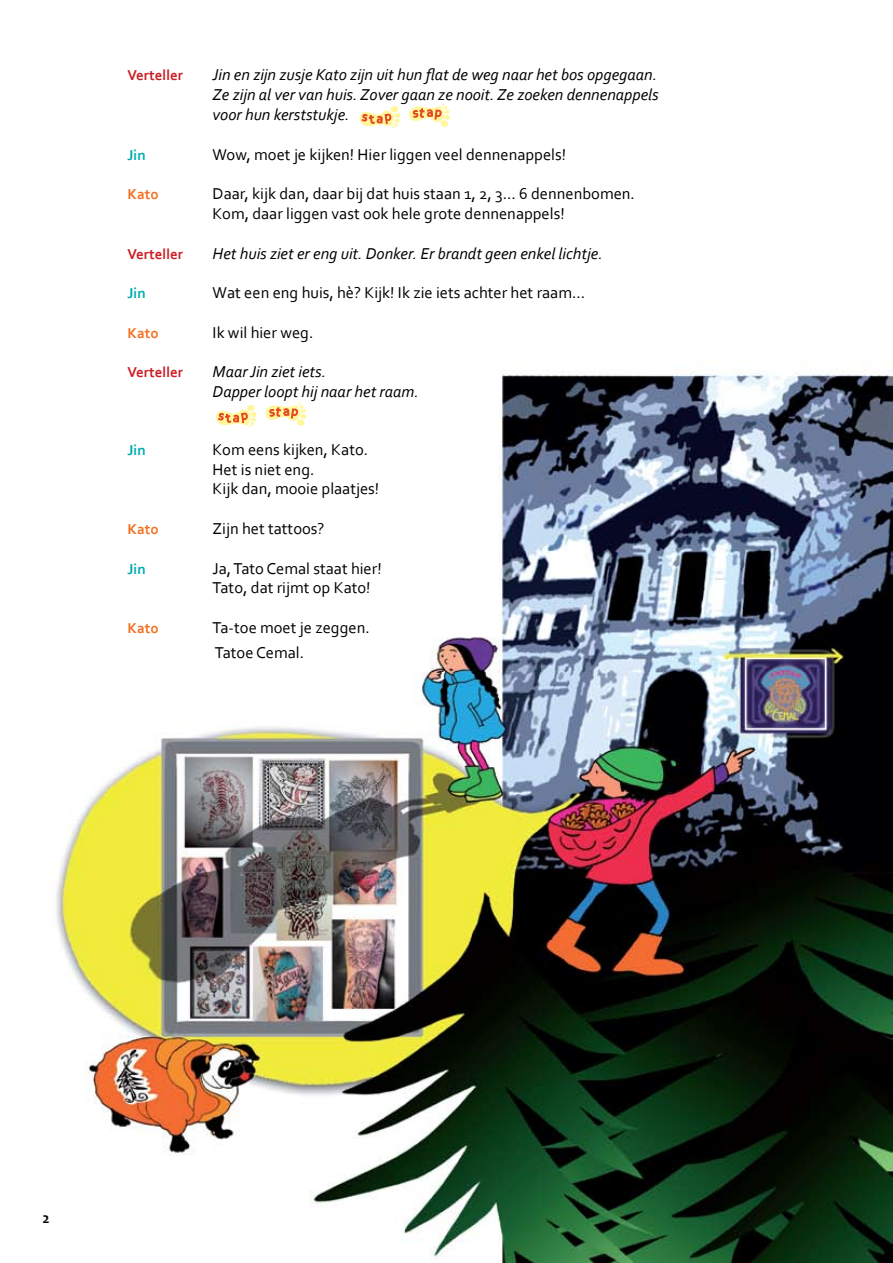
<style>
.page{position:relative;width:893px;height:1263px;background:#fff}
.page>*{position:absolute;margin:0;border:0;box-sizing:border-box;transform-origin:0 0}
.t1{font:16.5px/19.8px "Corbel";color:#000}
.t2{font:italic 16.5px/19.8px "Corbel";color:#000;text-align:justify}
.t3{font:700 15px "Corbel";color:#cc1c23}
.t4{font:700 15px "Corbel";color:#f37021}
.t5{font:700 15px "Corbel";color:#00aaad}
.t6{font:700 15px "Candara";color:#000}
</style>
<div class="page">
<img style="left:55px;top:370px;width:838px;height:893px">
<svg style="left:359px;top:106px;width:41px;height:23px"></svg>
<svg style="left:409px;top:104px;width:41px;height:23px"></svg>
<svg style="left:214px;top:396px;width:43px;height:35px"></svg>
<svg style="left:264px;top:389px;width:43px;height:39px"></svg>
<p class="t3" style="left:128px;top:66px;width:57px">Verteller</p>
<p class="t2" style="left:213px;top:65px;width:448px">Jin en zijn zusje Kato zijn uit hun flat de weg naar het bos opgegaan.<br>Ze zijn al ver van huis. Zover gaan ze nooit. Ze zoeken dennenappels voor hun kerststukje.</p>
<p class="t5" style="left:128px;top:145px;width:20px">Jin</p>
<p class="t1" style="left:213px;top:144px;width:355px">Wow, moet je kijken! Hier liggen veel dennenappels!</p>
<p class="t4" style="left:128px;top:185px;width:33px">Kato</p>
<p class="t1" style="left:213px;top:183px;width:424px">Daar, kijk dan, daar bij dat huis staan 1, 2, 3… 6 dennenbomen.<br>Kom, daar liggen vast ook hele grote dennenappels!</p>
<p class="t3" style="left:128px;top:244px;width:57px">Verteller</p>
<p class="t2" style="left:213px;top:243px;width:392px">Het huis ziet er eng uit. Donker. Er brandt geen enkel lichtje.</p>
<p class="t5" style="left:128px;top:284px;width:20px">Jin</p>
<p class="t1" style="left:213px;top:282px;width:374px">Wat een eng huis, hè? Kijk! Ik zie iets achter het raam…</p>
<p class="t4" style="left:128px;top:323px;width:33px">Kato</p>
<p class="t1" style="left:213px;top:322px;width:102px">Ik wil hier weg.</p>
<p class="t3" style="left:128px;top:363px;width:57px">Verteller</p>
<p class="t2" style="left:213px;top:362px;width:208px">Maar Jin ziet iets.<br>Dapper loopt hij naar het raam.</p>
<p class="t5" style="left:128px;top:440px;width:20px">Jin</p>
<p class="t1" style="left:213px;top:439px;width:168px">Kom eens kijken, Kato.<br>Het is niet eng.<br>Kijk dan, mooie plaatjes!</p>
<p class="t4" style="left:128px;top:520px;width:33px">Kato</p>
<p class="t1" style="left:213px;top:518px;width:114px">Zijn het tattoos?</p>
<p class="t5" style="left:128px;top:559px;width:20px">Jin</p>
<p class="t1" style="left:213px;top:558px;width:171px">Ja, Tato Cemal staat hier!<br>Tato, dat rijmt op Kato!</p>
<p class="t4" style="left:128px;top:619px;width:33px">Kato</p>
<p class="t1" style="left:213px;top:614px;width:159px;line-height:25.5px">Ta-toe moet je zeggen.<br>Tatoe Cemal.</p>
<p class="t6" style="left:43px;top:1208px;width:9px">2</p>
</div>
